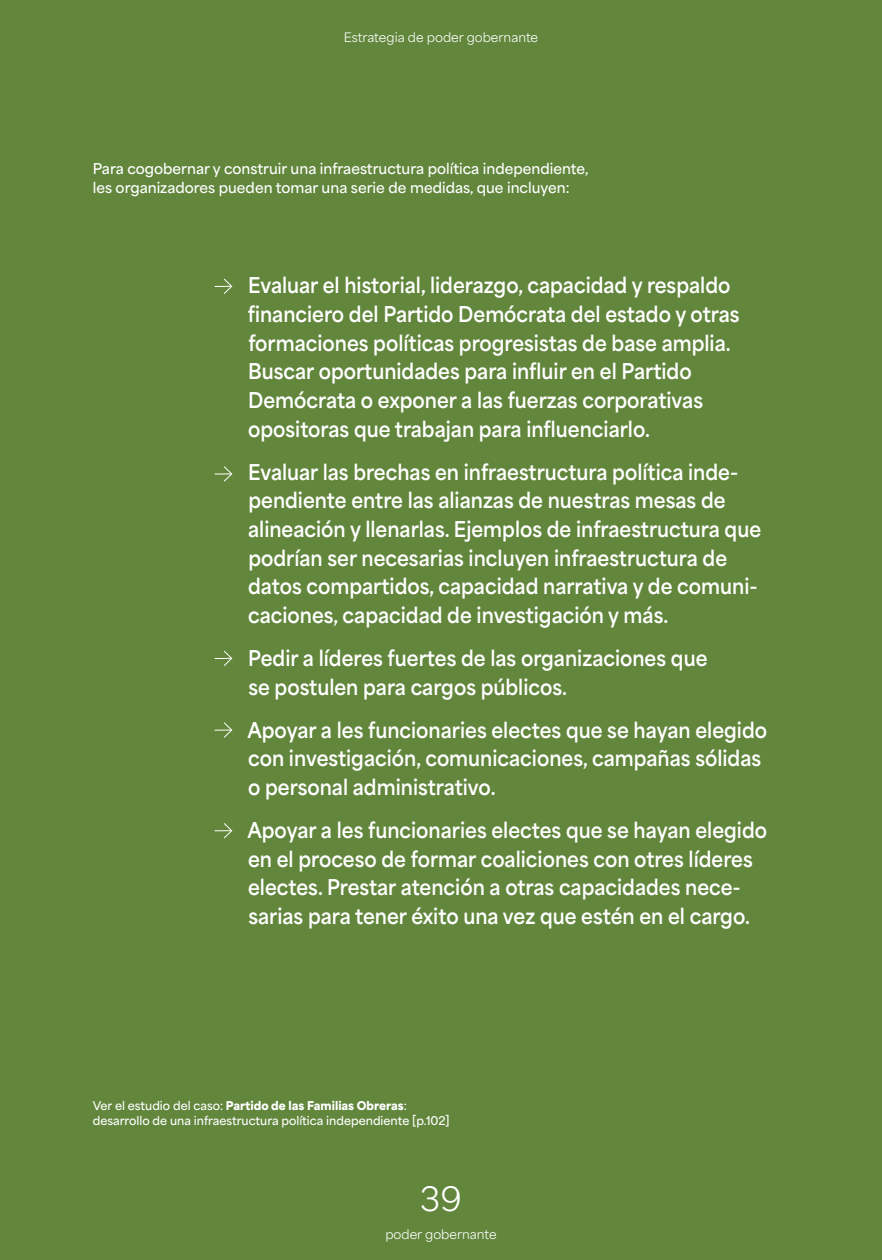
<style>
.page{position:relative;width:882px;height:1260px;background:#61863c}
.page>*{position:absolute;margin:0;border:0;box-sizing:border-box;transform-origin:0 0}
.t1{font:31.5px "Area Normal";color:#fff}
.t2{font:700 20.47px/28.7px "Area Normal";color:#fff;scale:.93 1}
.t3{font:600 14px/19.1px "Area Normal";color:#fff}
.t4{font:12.25px "Area Normal";color:#fff}
.t5{font:600 11.38px/14.3px "Area Normal";color:#fff}
.s1{font-weight:900}
</style>
<div class="page">
<svg style="left:215px;top:278px;width:18px;height:16px"></svg>
<svg style="left:215px;top:466px;width:18px;height:16px"></svg>
<svg style="left:215px;top:650px;width:18px;height:16px"></svg>
<svg style="left:215px;top:722px;width:18px;height:16px"></svg>
<svg style="left:215px;top:823px;width:18px;height:16px"></svg>
<p class="t4" style="left:344px;top:26px;width:196px">Estrategia de poder gobernante</p>
<p class="t3" style="left:93px;top:158px;width:497px">Para cogobernar y construir una infraestructura política independiente, les organizadores pueden tomar una serie de medidas, que incluyen:</p>
<p class="t2" style="left:248px;top:269px;width:530px">Evaluar el historial, liderazgo, capacidad y respaldo financiero del Partido Demócrata del estado y otras formaciones políticas progresistas de base amplia.<br>Buscar oportunidades para influir en el Partido Demócrata o exponer a las fuerzas corporativas opositoras que trabajan para influenciarlo.</p>
<p class="t2" style="left:248px;top:455px;width:553px">Evaluar las brechas en infraestructura política inde&shy;pendiente entre las alianzas de nuestras mesas de alineación y llenarlas. Ejemplos de infraestructura que podrían ser necesarias incluyen infraestructura de datos compartidos, capacidad narrativa y de comuni&shy;caciones, capacidad de investigación y más.</p>
<p class="t2" style="left:248px;top:642px;width:495px">Pedir a líderes fuertes de las organizaciones que se postulen para cargos públicos.</p>
<p class="t2" style="left:247px;top:713px;width:560px">Apoyar a les funcionaries electes que se hayan elegido con investigación, comunicaciones, campañas sólidas o personal administrativo.</p>
<p class="t2" style="left:247px;top:814px;width:560px">Apoyar a les funcionaries electes que se hayan elegido en el proceso de formar coaliciones con otres líderes electes. Prestar atención a otras capacidades nece&shy;sarias para tener éxito una vez que estén en el cargo.</p>
<p class="t5" style="left:93px;top:1098px;width:358px">Ver el estudio del caso: <span class="s1">Partido de las Familias Obreras</span>: desarrollo de una infraestructura política independiente [p.102]</p>
<h1 class="t1" style="left:420px;top:1171px;width:43px">39</h1>
<p class="t4" style="left:385px;top:1223px;width:113px">poder gobernante</p>
</div>
